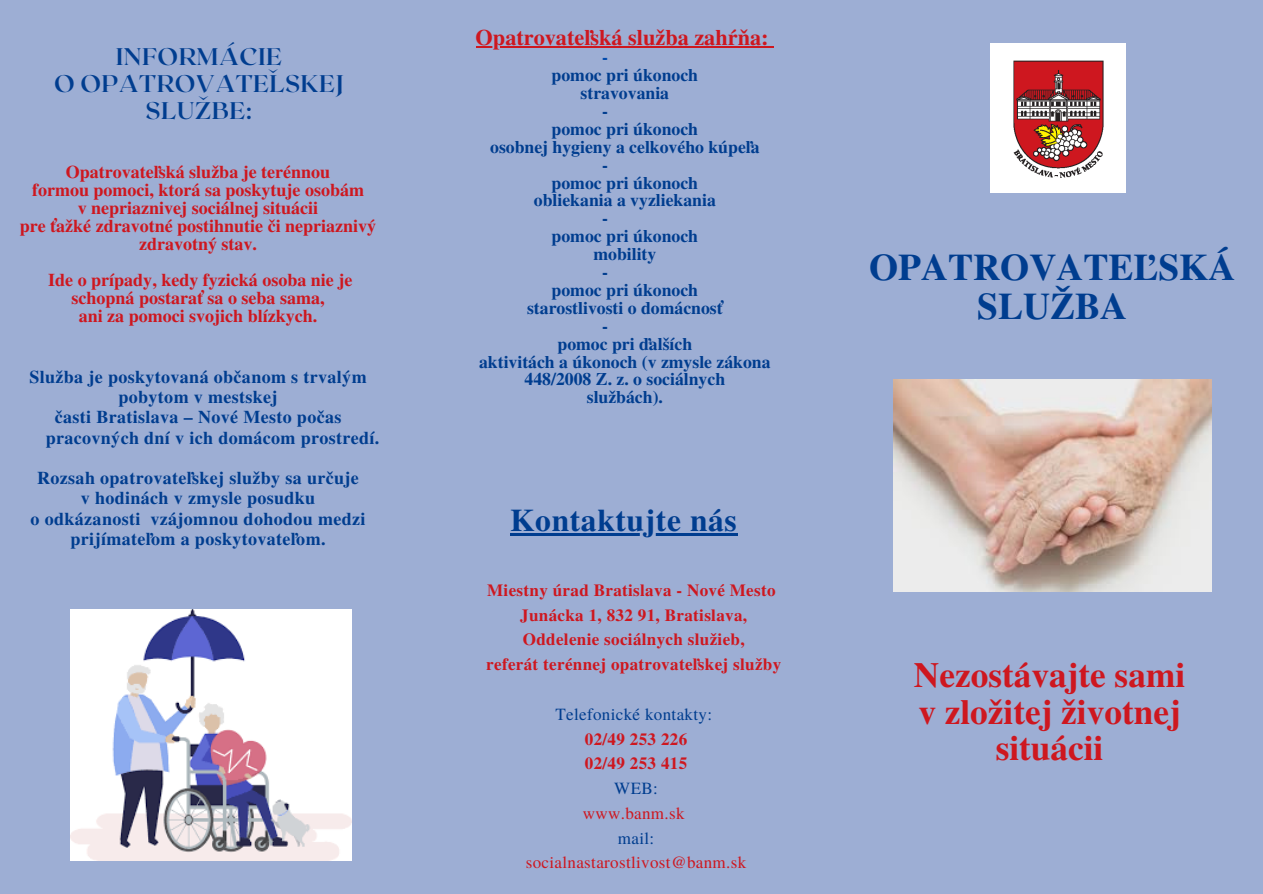
<style>
.page{position:relative;width:1263px;height:894px;background:#fff}
.page>*{position:absolute;margin:0;border:0;box-sizing:border-box;transform-origin:0 0}
.t1{font:700 37.5px/38.7px "Te X Gyre Termes";color:#003d8f;text-align:center}
.t2{font:700 35.25px/36.3px "Te X Gyre Termes";color:#ce171f;text-align:center}
.t3{font:700 31.5px "Te X Gyre Termes";letter-spacing:.02em;color:#003d8f}
.t4{font:700 24px/27px "Roxborough CF";letter-spacing:.02em;color:#003d8f;text-align:center}
.t5{font:700 22.2px "Te X Gyre Termes";color:#ce171f}
.t6{font:700 18px/18px "Te X Gyre Termes";color:#ce171f;text-align:center}
.t7{font:700 18px/20.2px "Te X Gyre Termes";letter-spacing:.02em;color:#003d8f;text-align:center}
.t8{font:700 17.7px/17.9px "Te X Gyre Termes";color:#003d8f;text-align:center}
.t9{font:700 17.7px "Te X Gyre Termes";color:#004aad}
.t10{font:700 17.1px "Te X Gyre Termes";letter-spacing:.02em;color:#ce171f}
.t11{font:17.1px "Te X Gyre Termes";letter-spacing:.02em;color:#ce171f}
.t12{font:17.1px "Te X Gyre Termes";letter-spacing:.02em;color:#003d8f}
</style>
<div class="page">
<div style="left:0;top:0;width:1263px;height:893px;background:#9daed4"></div>
<img style="left:991px;top:43px;width:135px;height:149px">
<img style="left:70px;top:609px;width:281px;height:251px">
<img style="left:894px;top:379px;width:317px;height:212px">
<hr style="left:510px;top:533px;width:227px;height:2px;background:#003d8f">
<hr style="left:476px;top:46px;width:293px;height:2px;background:#ce171f">
<p class="t4" style="left:116px;top:42px;width:168px">INFORMÁCIE</p>
<p class="t4" style="left:54px;top:69px;width:291px">O OPATROVATEĽSKEJ<br>SLUŽBE:</p>
<p class="t6" style="left:66px;top:161px;width:266px">Opatrovateľská služba je terénnou</p>
<p class="t6" style="left:32px;top:179px;width:333px">formou pomoci, ktorá sa poskytuje osobám</p>
<p class="t6" style="left:78px;top:197px;width:242px">v nepriaznivej sociálnej situácii</p>
<p class="t6" style="left:20px;top:215px;width:358px">pre ťažké zdravotné postihnutie či nepriaznivý zdravotný stav.</p>
<p class="t6" style="left:48px;top:269px;width:306px">Ide o prípady, kedy fyzická osoba nie je schopná postarať sa o seba sama,</p>
<p class="t6" style="left:79px;top:305px;width:240px">ani za pomoci svojich blízkych.</p>
<p class="t7" style="left:29px;top:365px;width:339px">Služba je poskytovaná občanom s trvalým pobytom v mestskej</p>
<p class="t7" style="left:55px;top:406px;width:288px">časti Bratislava – Nové Mesto počas</p>
<p class="t7" style="left:46px;top:426px;width:335px">pracovných dní v ich domácom prostredí.</p>
<p class="t7" style="left:37px;top:467px;width:323px">Rozsah opatrovateľskej služby sa určuje v hodinách v zmysle posudku</p>
<p class="t7" style="left:31px;top:507px;width:336px">o odkázanosti vzájomnou dohodou medzi prijímateľom a poskytovateľom.</p>
<p class="t5" style="left:476px;top:20px;width:294px">Opatrovateľská služba zahŕňa:</p>
<p class="t9" style="left:602px;top:43px;width:7px">-</p>
<p class="t8" style="left:552px;top:65px;width:148px">pomoc pri úkonoch</p>
<p class="t8" style="left:581px;top:83px;width:90px">stravovania</p>
<p class="t8" style="left:602px;top:101px;width:7px">-</p>
<p class="t8" style="left:552px;top:119px;width:148px">pomoc pri úkonoch</p>
<p class="t8" style="left:490px;top:137px;width:271px">osobnej hygieny a celkového kúpeľa</p>
<p class="t8" style="left:602px;top:155px;width:7px">-</p>
<p class="t8" style="left:552px;top:173px;width:148px">pomoc pri úkonoch</p>
<p class="t8" style="left:534px;top:190px;width:183px">obliekania a vyzliekania</p>
<p class="t8" style="left:602px;top:208px;width:7px">-</p>
<p class="t8" style="left:552px;top:226px;width:148px">pomoc pri úkonoch</p>
<p class="t8" style="left:593px;top:244px;width:64px">mobility</p>
<p class="t8" style="left:602px;top:262px;width:7px">-</p>
<p class="t8" style="left:552px;top:280px;width:148px">pomoc pri úkonoch</p>
<p class="t8" style="left:527px;top:298px;width:197px">starostlivosti o domácnosť</p>
<p class="t8" style="left:602px;top:316px;width:7px">-</p>
<p class="t8" style="left:557px;top:334px;width:136px">pomoc pri ďalších</p>
<p class="t8" style="left:479px;top:351px;width:293px">aktivitách a úkonoch (v zmysle zákona<br>448/2008 Z. z. o sociálnych</p>
<p class="t8" style="left:587px;top:387px;width:78px">službách).</p>
<p class="t3" style="left:510px;top:495px;width:228px">Kontaktujte nás</p>
<p class="t10" style="left:487px;top:576px;width:290px">Miestny úrad Bratislava - Nové Mesto</p>
<p class="t10" style="left:520px;top:601px;width:228px">Junácka 1, 832 91, Bratislava,</p>
<p class="t10" style="left:523px;top:626px;width:223px">Oddelenie sociálnych služieb,</p>
<p class="t10" style="left:486px;top:651px;width:297px">referát terénnej opatrovateľskej služby</p>
<p class="t12" style="left:555px;top:701px;width:158px">Telefonické kontakty:</p>
<p class="t10" style="left:585px;top:725px;width:104px">02/49 253 226</p>
<p class="t10" style="left:585px;top:750px;width:104px">02/49 253 415</p>
<p class="t12" style="left:614px;top:775px;width:45px">WEB:</p>
<p class="t11" style="left:583px;top:800px;width:103px">www.banm.sk</p>
<p class="t12" style="left:618px;top:825px;width:38px">mail:</p>
<p class="t11" style="left:526px;top:850px;width:222px">socialnastarostlivost@banm.sk</p>
<p class="t1" style="left:869px;top:246px;width:368px">OPATROVATEĽSKÁ<br>SLUŽBA</p>
<p class="t2" style="left:914px;top:655px;width:273px">Nezostávajte sami</p>
<p class="t2" style="left:918px;top:691px;width:264px">v zložitej životnej situácii</p>
</div>
